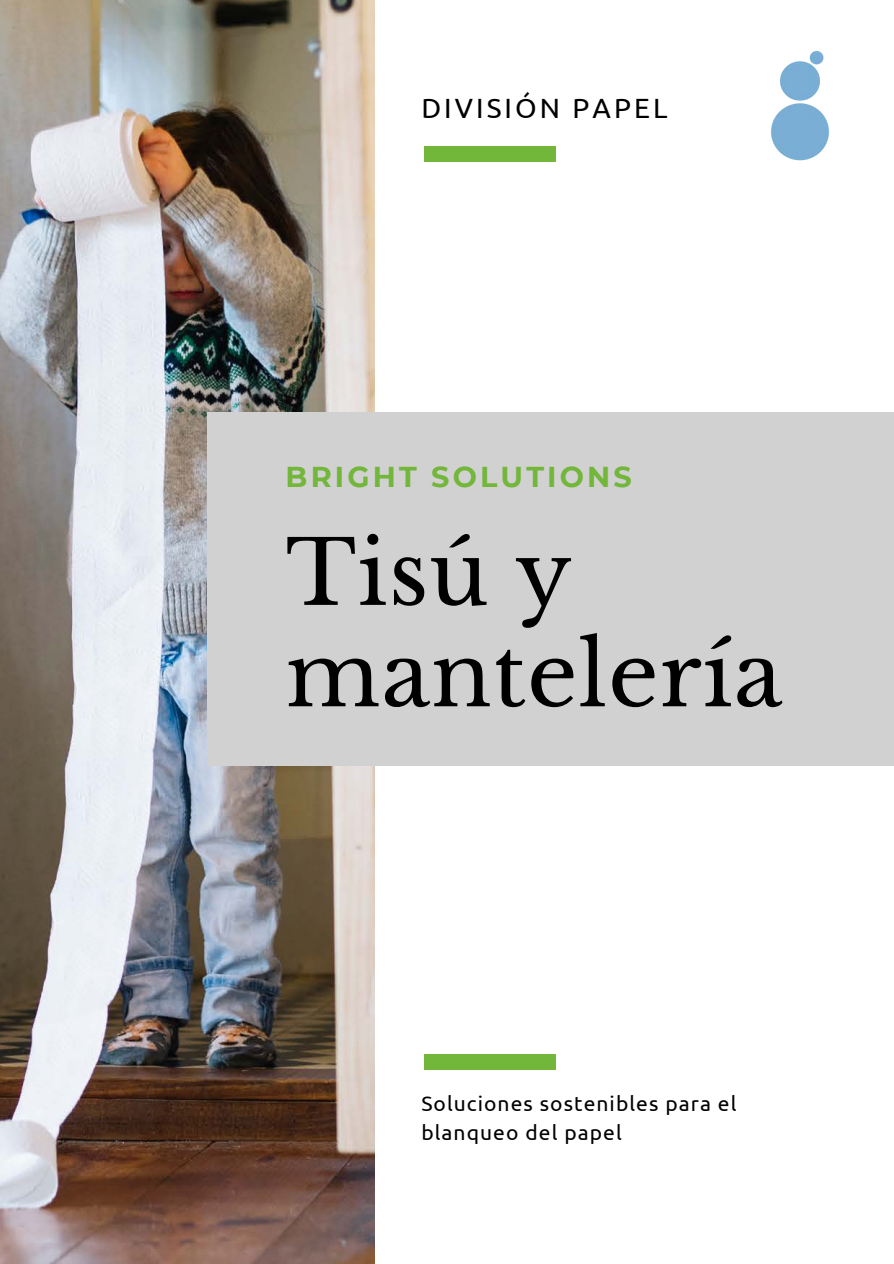
<style>
.page{position:relative;width:894px;height:1264px;background:#fff}
.page>*{position:absolute;margin:0;border:0;box-sizing:border-box;transform-origin:0 0}
.t1{font:88.2px/101.4px "Libre Baskerville";letter-spacing:.01em;color:#000}
.t2{font:700 28.65px "Montserrat";letter-spacing:.11em;color:#72b63a}
.t3{font:27.75px "Ubuntu";letter-spacing:.11em;color:#000}
.t4{font:21px/29.2px "Ubuntu";letter-spacing:.05em;color:#000}
</style>
<div class="page">
<img style="left:0;top:0;width:374px;height:1263px">
<div style="left:208px;top:412px;width:685px;height:353px;background:#d1d1d1"></div>
<div style="left:424px;top:147px;width:132px;height:14px;background:#72b63a"></div>
<div style="left:424px;top:1054px;width:131px;height:15px;background:#72b63a"></div>
<img style="left:771px;top:51px;width:58px;height:110px">
<p class="t3" style="left:421px;top:92px;width:247px">DIVISIÓN PAPEL</p>
<p class="t2" style="left:285px;top:459px;width:348px">BRIGHT SOLUTIONS</p>
<p class="t1" style="left:285px;top:523px;width:498px">Tisú y mantelería</p>
<p class="t4" style="left:421px;top:1088px;width:316px">Soluciones sostenibles para el blanqueo del papel</p>
</div>
